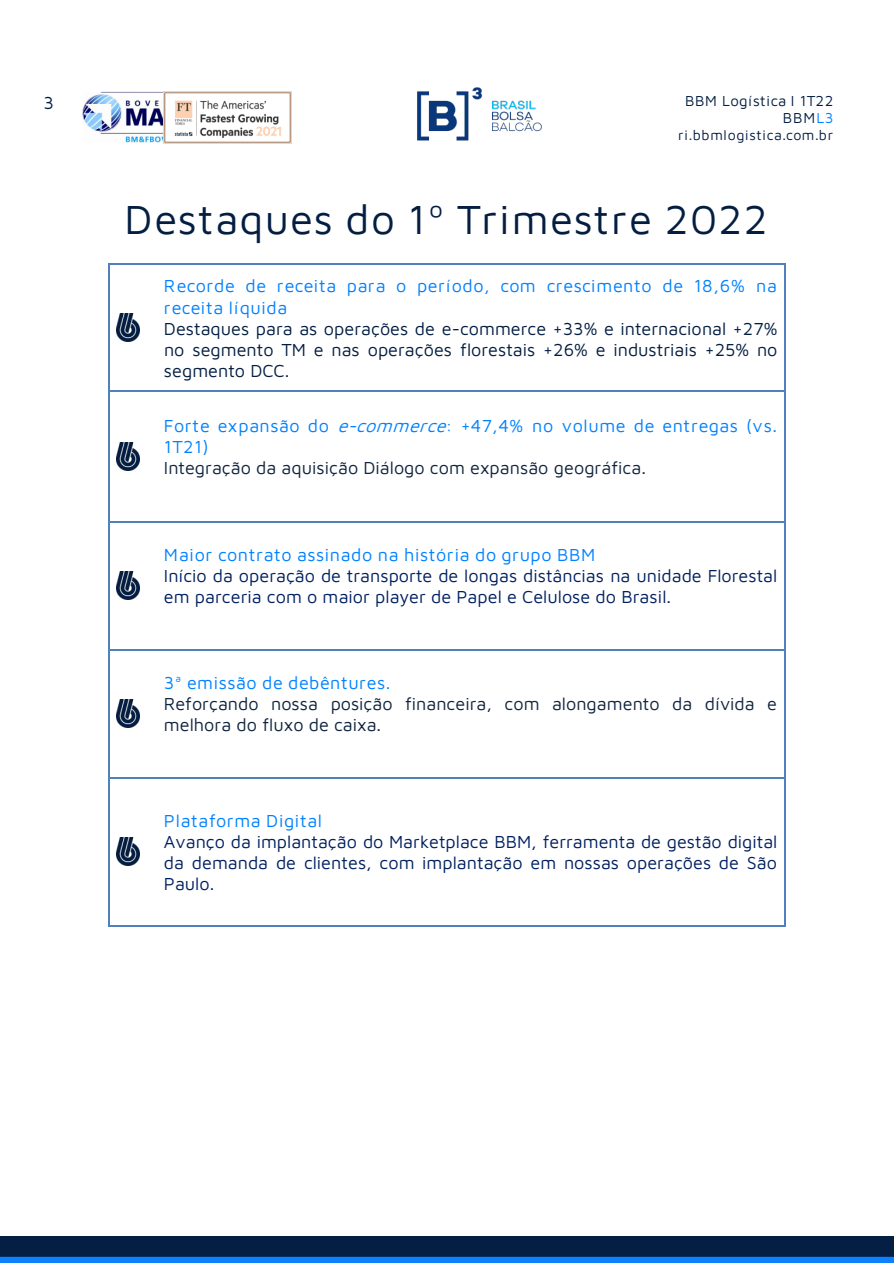
<style>
.page{position:relative;width:894px;height:1263px;background:#fff}
.page>*{position:absolute;margin:0;border:0;box-sizing:border-box;transform-origin:0 0}
.t1{font:42px "Maven Pro Bold";letter-spacing:.025em;color:#041e42}
.t2{font:18px/21.1px "Maven Pro Regular";color:#002060}
.t3{font:18px/21.3px "Maven Pro Bold";letter-spacing:.035em;color:#0081ff}
.t4{font:18px/21.1px "Maven Pro Regular";color:#041e42;text-align:justify}
.t5{font:18px/21.3px "Maven Pro Regular";color:#0f243e}
.t6{font:15px "Maven Pro Bold";letter-spacing:.03em;color:#041e42}
.t7{font:15px "Maven Pro Black";letter-spacing:.065em;color:#041e42}
.t8{font:14.25px "Maven Pro Black";letter-spacing:.05em;color:#041e42}
.s1{color:#0081ff}
.s2{font-style:italic}
</style>
<div class="page">
<img style="left:82px;top:91px;width:109px;height:53px">
<img style="left:417px;top:88px;width:124px;height:53px">
<img style="left:0;top:1236px;width:893px;height:27px">
<img style="left:163px;top:91px;width:129px;height:52px">
<hr style="left:110px;top:264px;width:46px;height:1px;background:#4f81bd">
<hr style="left:157px;top:264px;width:627px;height:1px;background:#4f81bd">
<hr style="left:109px;top:272px;width:1px;height:119px;background:#4f81bd">
<hr style="left:784px;top:272px;width:1px;height:119px;background:#4f81bd">
<hr style="left:110px;top:391px;width:46px;height:1px;background:#4f81bd">
<hr style="left:157px;top:391px;width:627px;height:1px;background:#4f81bd">
<hr style="left:109px;top:399px;width:1px;height:122px;background:#4f81bd">
<hr style="left:784px;top:399px;width:1px;height:122px;background:#4f81bd">
<hr style="left:110px;top:521px;width:46px;height:1px;background:#4f81bd">
<hr style="left:157px;top:521px;width:627px;height:1px;background:#4f81bd">
<hr style="left:109px;top:529px;width:1px;height:121px;background:#4f81bd">
<hr style="left:784px;top:529px;width:1px;height:121px;background:#4f81bd">
<hr style="left:110px;top:650px;width:46px;height:1px;background:#4f81bd">
<hr style="left:157px;top:650px;width:627px;height:1px;background:#4f81bd">
<hr style="left:109px;top:658px;width:1px;height:119px;background:#4f81bd">
<hr style="left:784px;top:658px;width:1px;height:119px;background:#4f81bd">
<hr style="left:110px;top:777px;width:46px;height:1px;background:#4f81bd">
<hr style="left:157px;top:777px;width:627px;height:1px;background:#4f81bd">
<hr style="left:109px;top:785px;width:1px;height:140px;background:#4f81bd">
<hr style="left:110px;top:925px;width:46px;height:1px;background:#4f81bd">
<hr style="left:157px;top:925px;width:627px;height:1px;background:#4f81bd">
<hr style="left:784px;top:785px;width:1px;height:140px;background:#4f81bd">
<img style="left:117px;top:314px;width:22px;height:28px">
<img style="left:117px;top:442px;width:22px;height:28px">
<img style="left:117px;top:572px;width:22px;height:28px">
<img style="left:117px;top:700px;width:22px;height:28px">
<img style="left:117px;top:837px;width:22px;height:29px">
<p class="t4" style="left:43px;top:91px;width:12px">3</p>
<p class="t6" style="left:685px;top:90px;width:150px">BBM Logística I 1T22</p>
<p class="t7" style="left:782px;top:108px;width:52px">BBM<span class="s1">L3</span></p>
<p class="t8" style="left:677px;top:125px;width:156px">ri.bbmlogistica.com.br</p>
<h1 class="t1" style="left:124px;top:190px;width:644px">Destaques do 1º Trimestre 2022</h1>
<p class="t3" style="left:164px;top:274px;width:614px">Recorde de receita para o período, com crescimento de 18,6% na receita líquida</p>
<p class="t4" style="left:164px;top:317px;width:614px">Destaques para as operações de e-commerce +33% e internacional +27% no segmento TM e nas operações florestais +26% e industriais +25% no segmento DCC.</p>
<p class="t3" style="left:164px;top:414px;width:614px">Forte expansão do <span class="s2">e-commerce</span>: +47,4% no volume de entregas (vs.<br>1T21)</p>
<p class="t5" style="left:164px;top:456px;width:483px">Integração da aquisição Diálogo com expansão geográfica.</p>
<p class="t3" style="left:164px;top:543px;width:433px">Maior contrato assinado na história do grupo BBM</p>
<p class="t2" style="left:164px;top:564px;width:614px">Início da operação de transporte de longas distâncias na unidade Florestal em parceria com o maior player de Papel e Celulose do Brasil.</p>
<p class="t3" style="left:164px;top:671px;width:228px">3ª emissão de debêntures.</p>
<p class="t5" style="left:164px;top:692px;width:614px">Reforçando nossa posição financeira, com alongamento da dívida e melhora do fluxo de caixa.</p>
<p class="t3" style="left:164px;top:809px;width:159px">Plataforma Digital</p>
<p class="t2" style="left:164px;top:830px;width:614px;text-align:justify">Avanço da implantação do Marketplace BBM, ferramenta de gestão digital da demanda de clientes, com implantação em nossas operações de São Paulo.</p>
</div>
